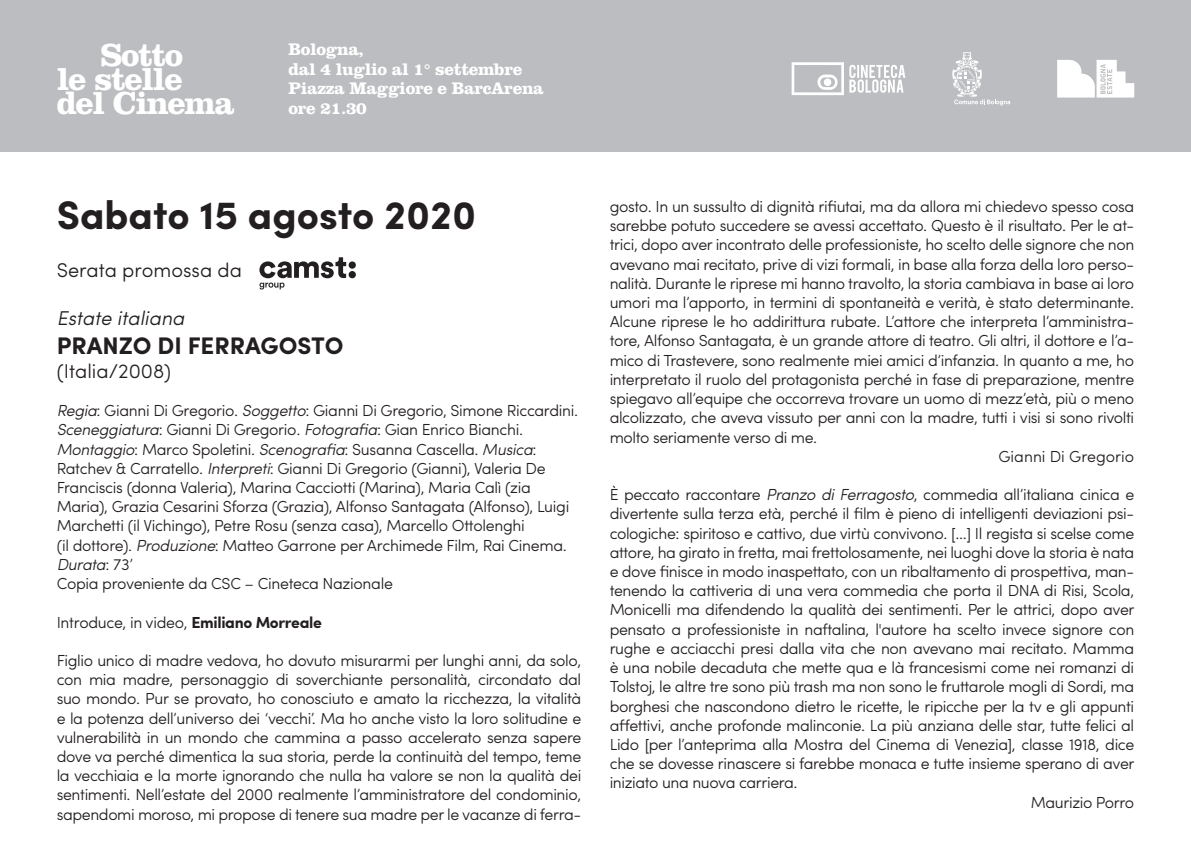
<style>
.page{position:relative;width:1191px;height:851px;background:#fff}
.page>*{position:absolute;margin:0;border:0;box-sizing:border-box;transform-origin:0 0}
.t1{font:700 40px "Sofia Pro";color:#231f20}
.t2{font:700 33px/24px "Clarendon LT Std";letter-spacing:-.04em;color:#fff}
.t3{font:700 24px "Sofia Pro";color:#231f20}
.t4{font:300 20px "Sofia Pro";color:#231f20}
.t5{font:italic 300 20px "Sofia Pro";color:#231f20}
.t6{font:700 17.4px/19.4px "Clarendon LT Std";letter-spacing:-.02em;color:#fff}
.t7{font:300 16px/19.2px "Sofia Pro";letter-spacing:-.025em;color:#231f20}
.t8{font:300 16px "Sofia Pro";color:#231f20}
.s1{font-style:italic}
.s2{font-weight:700}
</style>
<div class="page">
<div style="left:0;top:0;width:1191px;height:152px;background:#bcbdc0"></div>
<svg style="left:791px;top:62px;width:114px;height:33px"></svg>
<svg style="left:1057px;top:60px;width:77px;height:38px"></svg>
<svg style="left:952px;top:52px;width:58px;height:53px"></svg>
<svg style="left:259px;top:257px;width:97px;height:32px"></svg>
<div style="left:348px;top:271px;width:8px;height:7px;background:#231f20;border-radius:50%"></div>
<h2 class="t2" style="left:57px;top:42px;width:179px;text-indent:44px">Sotto<br>le stelle del Cinema</h2>
<p class="t6" style="left:288px;top:40px;width:257px">Bologna,<br>dal 4 luglio al 1° settembre<br>Piazza Maggiore e BarcArena ore 21.30</p>
<h1 class="t1" style="left:57px;top:184px;width:421px">Sabato 15 agosto 2020</h1>
<p class="t4" style="left:57px;top:255px;width:187px">Serata promossa da</p>
<p class="t5" style="left:57px;top:303px;width:129px">Estate italiana</p>
<h3 class="t3" style="left:57px;top:327px;width:288px">PRANZO DI FERRAGOSTO</h3>
<p class="t4" style="left:57px;top:356px;width:116px">(Italia/2008)</p>
<p class="t7" style="left:57px;top:400px;width:523px"><span class="s1">Regia</span>: Gianni Di Gregorio. <span class="s1">Soggetto</span>: Gianni Di Gregorio, Simone Riccardini.<br><span class="s1">Sceneggiatura</span>: Gianni Di Gregorio. <span class="s1">Fotografia</span>: Gian Enrico Bianchi.<br><span class="s1">Montaggio</span>: Marco Spoletini. <span class="s1">Scenografia</span>: Susanna Cascella. <span class="s1">Musica</span>:<br>Ratchev &amp; Carratello. <span class="s1">Interpreti</span>: Gianni Di Gregorio (Gianni), Valeria De Franciscis (donna Valeria), Marina Cacciotti (Marina), Maria Calì (zia Maria), Grazia Cesarini Sforza (Grazia), Alfonso Santagata (Alfonso), Luigi Marchetti (il Vichingo), Petre Rosu (senza casa), Marcello Ottolenghi<br>(il dottore). <span class="s1">Produzione</span>: Matteo Garrone per Archimede Film, Rai Cinema.<br><span class="s1">Durata</span>: 73’<br>Copia proveniente da CSC – Cineteca Nazionale</p>
<p class="t7" style="left:57px;top:611px;width:267px">Introduce, in video, <span class="s2">Emiliano Morreale</span></p>
<p class="t7" style="left:57px;top:649px;width:526px;text-align:justify">Figlio unico di madre vedova, ho dovuto misurarmi per lunghi anni, da solo, con mia madre, personaggio di soverchiante personalità, circondato dal suo mondo. Pur se provato, ho conosciuto e amato la ricchezza, la vitalità e la potenza dell’universo dei ‘vecchi’. Ma ho anche visto la loro solitudine e vulnerabilità in un mondo che cammina a passo accelerato senza sapere dove va perché dimentica la sua storia, perde la continuità del tempo, teme la vecchiaia e la morte ignorando che nulla ha valore se non la qualità dei sentimenti. Nell’estate del 2000 realmente l’amministratore del condominio, sapendomi moroso, mi propose di tenere sua madre per le vacanze di ferra-</p>
<p class="t7" style="left:609px;top:196px;width:526px">gosto. In un sussulto di dignità rifiutai, ma da allora mi chiedevo spesso cosa</p>
<p class="t7" style="left:609px;top:215px;width:526px">sarebbe potuto succedere se avessi accettato. Questo è il risultato. Per le at-</p>
<p class="t7" style="left:609px;top:234px;width:526px">trici, dopo aver incontrato delle professioniste, ho scelto delle signore che non</p>
<p class="t7" style="left:609px;top:253px;width:526px">avevano mai recitato, prive di vizi formali, in base alla forza della loro perso-</p>
<p class="t7" style="left:609px;top:272px;width:526px">nalità. Durante le riprese mi hanno travolto, la storia cambiava in base ai loro</p>
<p class="t7" style="left:609px;top:292px;width:526px">umori ma l’apporto, in termini di spontaneità e verità, è stato determinante.</p>
<p class="t7" style="left:609px;top:311px;width:526px">Alcune riprese le ho addirittura rubate. L’attore che interpreta l’amministra-</p>
<p class="t7" style="left:609px;top:330px;width:526px">tore, Alfonso Santagata, è un grande attore di teatro. Gli altri, il dottore e l’a-</p>
<p class="t7" style="left:609px;top:349px;width:526px">mico di Trastevere, sono realmente miei amici d’infanzia. In quanto a me, ho</p>
<p class="t7" style="left:609px;top:368px;width:526px">interpretato il ruolo del protagonista perché in fase di preparazione, mentre</p>
<p class="t7" style="left:609px;top:388px;width:526px">spiegavo all’equipe che occorreva trovare un uomo di mezz’età, più o meno</p>
<p class="t7" style="left:609px;top:407px;width:526px">alcolizzato, che aveva vissuto per anni con la madre, tutti i visi si sono rivolti</p>
<p class="t7" style="left:609px;top:426px;width:209px">molto seriamente verso di me.</p>
<p class="t8" style="left:998px;top:444px;width:137px">Gianni Di Gregorio</p>
<p class="t7" style="left:609px;top:484px;width:526px">È peccato raccontare <span class="s1">Pranzo di Ferragosto</span>, commedia all’italiana cinica e</p>
<p class="t7" style="left:609px;top:503px;width:526px">divertente sulla terza età, perché il film è pieno di intelligenti deviazioni psi-</p>
<p class="t7" style="left:609px;top:522px;width:526px">cologiche: spiritoso e cattivo, due virtù convivono. [...] Il regista si scelse come</p>
<p class="t7" style="left:609px;top:541px;width:526px">attore, ha girato in fretta, mai frettolosamente, nei luoghi dove la storia è nata</p>
<p class="t7" style="left:609px;top:560px;width:526px">e dove finisce in modo inaspettato, con un ribaltamento di prospettiva, man-</p>
<p class="t7" style="left:609px;top:580px;width:526px">tenendo la cattiveria di una vera commedia che porta il DNA di Risi, Scola,</p>
<p class="t7" style="left:609px;top:599px;width:526px">Monicelli ma difendendo la qualità dei sentimenti. Per le attrici, dopo aver</p>
<p class="t7" style="left:609px;top:618px;width:526px">pensato a professioniste in naftalina, l'autore ha scelto invece signore con</p>
<p class="t7" style="left:609px;top:637px;width:526px">rughe e acciacchi presi dalla vita che non avevano mai recitato. Mamma</p>
<p class="t7" style="left:609px;top:656px;width:526px">è una nobile decaduta che mette qua e là francesismi come nei romanzi di</p>
<p class="t7" style="left:609px;top:676px;width:526px">Tolstoj, le altre tre sono più trash ma non sono le fruttarole mogli di Sordi, ma</p>
<p class="t7" style="left:609px;top:695px;width:526px">borghesi che nascondono dietro le ricette, le ripicche per la tv e gli appunti</p>
<p class="t7" style="left:609px;top:714px;width:526px">affettivi, anche profonde malinconie. La più anziana delle star, tutte felici al</p>
<p class="t7" style="left:609px;top:733px;width:526px">Lido [per l’anteprima alla Mostra del Cinema di Venezia], classe 1918, dice</p>
<p class="t7" style="left:609px;top:752px;width:526px">che se dovesse rinascere si farebbe monaca e tutte insieme sperano di aver</p>
<p class="t7" style="left:609px;top:772px;width:189px">iniziato una nuova carriera.</p>
<p class="t7" style="left:1031px;top:791px;width:105px">Maurizio Porro</p>
</div>
